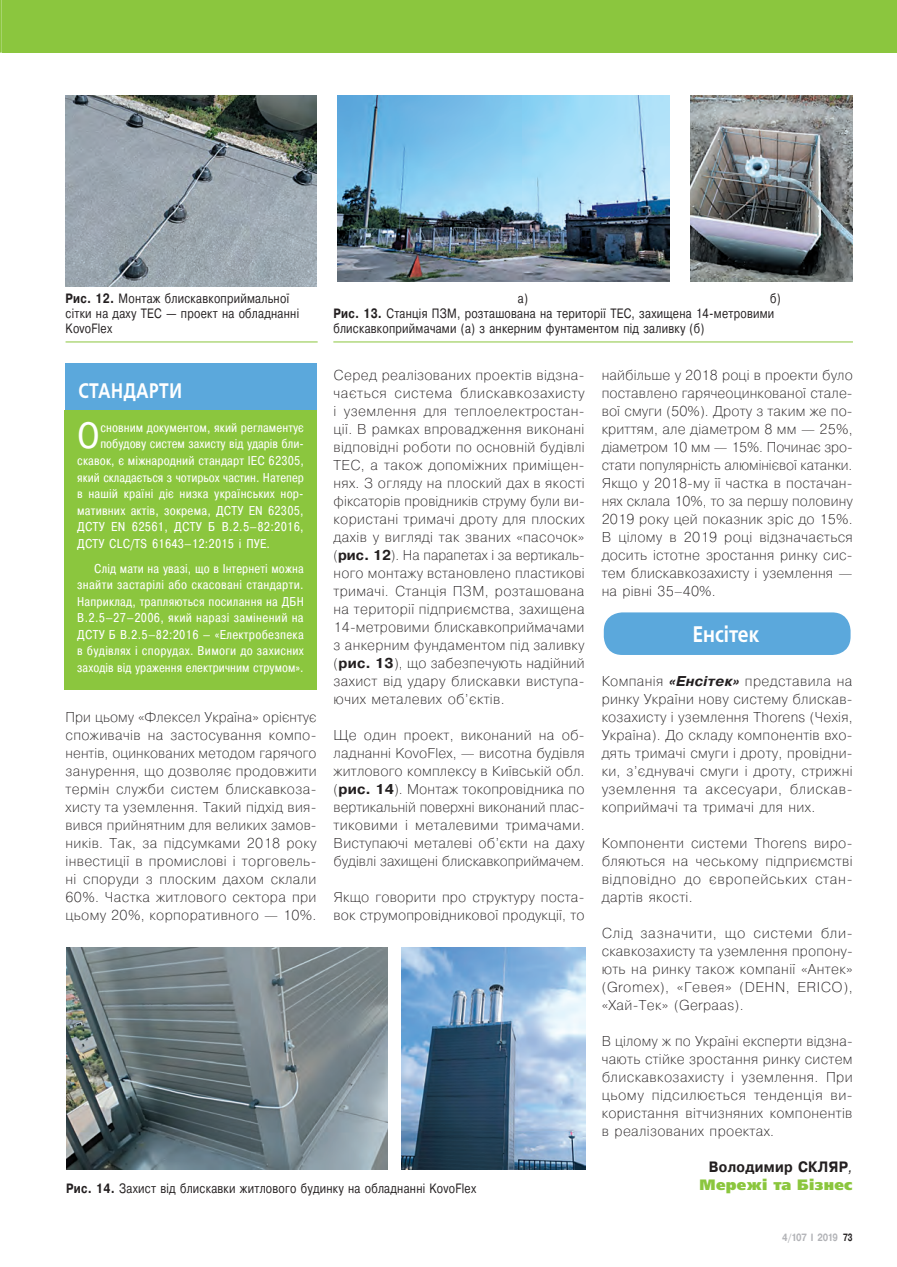
<style>
.page{position:relative;width:897px;height:1267px;background:#fff}
.page>*{position:absolute;margin:0;border:0;box-sizing:border-box;transform-origin:0 0}
.t1{font:36.3px "Pragmatica Cond";color:#fff}
.t2{font:600 22.5px "Free Set";letter-spacing:.005em;color:#fff;scale:.85 1}
.t3{font:600 21px "Free Set";color:#fff;scale:.8 1}
.t4{font:700 15px "Pragmatica";letter-spacing:.025em;color:#231f20;scale:.9 1}
.t5{font:800 15px "Free Set";letter-spacing:.025em;color:#8bc63e}
.t6{font:200 14.25px/18px "Pragmatica";letter-spacing:.025em;color:#231f20;text-align:justify}
.t7{font:13.5px/15px "Pragmatica";letter-spacing:.025em;color:#231f20;scale:.8 1}
.t8{font:12.75px/16.5px "Pragmatica Cond";letter-spacing:.01em;color:#fff;text-align:justify}
.t9{font:700 10.5px "Pragmatica";letter-spacing:-.05em;color:#b2b3b7;scale:.8 1}
.s1{font-weight:700}
.s2{font-weight:700;font-style:italic}
.s3{font-weight:400;font-style:italic}
.s4{color:#231f20}
</style>
<div class="page">
<div style="left:2px;top:0;width:894px;height:53px;background:#8bc63e"></div>
<div style="left:603px;top:612px;width:247px;height:43px;background:#5ba8dc;border-radius:18px"></div>
<div style="left:64px;top:410px;width:252px;height:279px;background:#8bc63e"></div>
<div style="left:66px;top:363px;width:250px;height:47px;background:#5ba8dc"></div>
<hr style="left:66px;top:341px;width:251px;height:1px;background:#8bc63e">
<hr style="left:333px;top:341px;width:519px;height:1px;background:#8bc63e">
<img style="left:66px;top:95px;width:250px;height:191px">
<img style="left:338px;top:95px;width:331px;height:186px">
<img style="left:690px;top:95px;width:162px;height:186px">
<img style="left:66px;top:947px;width:322px;height:222px">
<img style="left:401px;top:947px;width:184px;height:222px">
<svg style="left:0;top:0;width:2px;height:53px"></svg>
<p class="t7" style="left:66px;top:291px;width:293px"><span class="s1">Рис. 12.</span> Монтаж блискавкоприймальної сітки на даху ТЕС — проект на обладнанні<br>KovoFlex</p>
<p class="t7" style="left:518px;top:291px;width:14px">а)</p>
<p class="t7" style="left:333px;top:291px;width:560px;text-indent:436px">б)<br><span class="s1">Рис. 13.</span> Станція ПЗМ, розташована на території ТЕС, захищена 14‑ метровими блискавкоприймачами (а) з анкерним фунтаментом під заливку (б)</p>
<h3 class="t3" style="left:78px;top:377px;width:131px">Стандарти</h3>
<h1 class="t1" style="left:77px;top:413px;width:24px">О</h1>
<p class="t8" style="left:100px;top:419px;width:205px">сновним документом, який регламентує</p>
<p class="t8" style="left:100px;top:436px;width:205px">побудову систем захисту від ударів бли-</p>
<p class="t8" style="left:77px;top:452px;width:228px">скавок, є міжнародний стандарт IEC 62305,</p>
<p class="t8" style="left:77px;top:469px;width:228px">який складається з чотирьох частин. Натепер</p>
<p class="t8" style="left:77px;top:485px;width:228px">в нашій країні діє низка українських нор-</p>
<p class="t8" style="left:77px;top:502px;width:228px">мативних актів, зокрема, ДСТУ EN 62305,</p>
<p class="t8" style="left:77px;top:518px;width:228px">ДСТУ EN 62561, ДСТУ Б В.2.5–82:2016,</p>
<p class="t8" style="left:77px;top:535px;width:194px">ДСТУ CLC/TS 61643–12:2015 і ПУЕ.</p>
<p class="t8" style="left:77px;top:560px;width:228px;text-indent:17px">Слід мати на увазі, що в Інтернеті можна знайти застарілі або скасовані стандарти.<br>Наприклад, трапляються посилання на ДБН В.2.5–27–2006, який наразі замінений на ДСТУ Б В.2.5–82:2016 — «Електробезпека в будівлях і спорудах. Вимоги до захисних заходів від ураження електричним струмом».</p>
<p class="t6" style="left:66px;top:707px;width:253px">При цьому «Флексел Україна» орієнтує споживачів на застосування компо&shy;нентів, оцинкованих методом гарячого занурення, що дозволяє продовжити термін служби систем блискавкоза&shy;хисту та уземлення. Такий підхід вия&shy;вився прийнятним для великих замов&shy;ників. Так, за підсумками 2018 року інвестиції в промислові і торговель&shy;ні споруди з плоским дахом склали 60%. Частка житлового сектора при цьому 20%, корпоративного — 10%.</p>
<p class="t6" style="left:333px;top:365px;width:252px">Серед реалізованих проектів відзна&shy;чається система блискавкозахисту і уземлення для теплоелектростан&shy;ції. В рамках впровадження виконані відповідні роботи по основній будівлі ТЕС, а також допоміжних приміщен&shy;нях. З огляду на плоский дах в якості фіксаторів провідників струму були ви&shy;користані тримачі дроту для плоских дахів у вигляді так званих «пасочок» (<span class="s1">рис. 12</span>). На парапетах і за вертикаль&shy;ного монтажу встановлено пластикові тримачі. Станція ПЗМ, розташована на території підприємства, захищена 14‑метровими блискавкоприймачами з анкерним фундаментом під заливку (<span class="s1">рис. 13</span>), що забезпечують надійний захист від удару блискавки виступа&shy;ючих металевих об’єктів.</p>
<p class="t6" style="left:333px;top:725px;width:252px">Ще один проект, виконаний на об&shy;ладнанні KovoFlex, — висотна будівля житлового комплексу в Київській обл. (<span class="s1">рис. 14</span>). Монтаж токопровідника по вертикальній поверхні виконаний плас&shy;тиковими і металевими тримачами.<br>Виступаючі металеві об’єкти на даху будівлі захищені блискавкоприймачем.</p>
<p class="t6" style="left:333px;top:887px;width:252px">Якщо говорити про структуру поста&shy;вок струмопровідникової продукції, то</p>
<p class="t7" style="left:66px;top:1180px;width:514px"><span class="s1">Рис. 14.</span> Захист від блискавки житлового будинку на обладнанні KovoFlex</p>
<p class="t6" style="left:601px;top:365px;width:252px">найбільше у 2018 році в проекти було поставлено гарячеоцинкованої стале&shy;вої смуги (50%). Дроту з таким же по&shy;криттям, але діаметром 8 мм — 25%, діаметром 10 мм — 15%. Починає зро&shy;стати популярність алюмінієвої катанки.<br>Якщо у 2018‑му її частка в постачан&shy;нях склала 10%, то за першу половину 2019 року цей показник зріс до 15%.<br>В цілому в 2019 році відзначається досить істотне зростання ринку сис&shy;тем блискавкозахисту і уземлення — на рівні 35–40%.</p>
<h2 class="t2" style="left:692px;top:621px;width:80px">Енсітек</h2>
<p class="t6" style="left:601px;top:671px;width:252px">Компанія <span class="s2">«Енсітек»</span> представила на ринку України нову систему блискав&shy;козахисту і уземлення Thorens (Чехія, Україна). До складу компонентів вхо&shy;дять тримачі смуги і дроту, провідни&shy;ки, з’єднувачі смуги і дроту, стрижні уземлення та аксесуари, блискав&shy;коприймачі та тримачі для них.</p>
<p class="t6" style="left:601px;top:833px;width:252px">Компоненти системи Thorens виро&shy;бляються на чеському підприємстві відповідно до європейських стан&shy;дартів якості.</p>
<p class="t6" style="left:601px;top:923px;width:252px">Слід зазначити, що системи бли&shy;скавкозахисту та уземлення пропону&shy;ють на ринку також компанії «Антек» (Gromex), «Гевея» (DEHN, ERICO), «Хай-Тек» (Gerpaas).</p>
<p class="t6" style="left:601px;top:1031px;width:252px">В цілому ж по Україні експерти відзна&shy;чають стійке зростання ринку систем блискавкозахисту і уземлення. При цьому підсилюється тенденція ви&shy;користання вітчизняних компонентів в реалізованих проектах.</p>
<p class="t4" style="left:708px;top:1157px;width:161px">Володимир СКЛЯР<span class="s3">,</span></p>
<p class="t5" style="left:699px;top:1175px;width:154px">Мережі та Бізнес</p>
<p class="t9" style="left:782px;top:1230px;width:90px">4/107 I 2019 <span class="s4">73</span></p>
</div>
